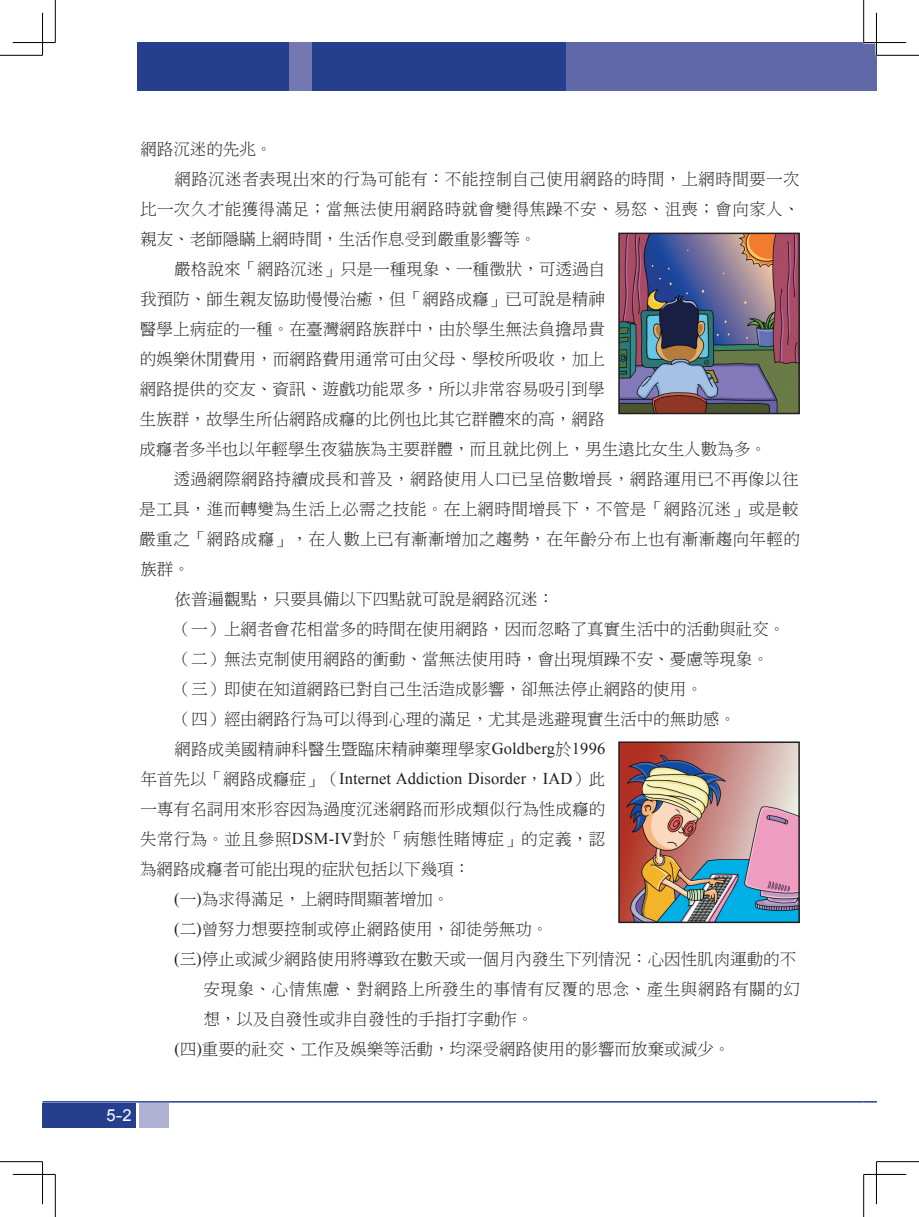
<style>
.page{position:relative;width:919px;height:1217px;background:#fff}
.page>*{position:absolute;margin:0;border:0;box-sizing:border-box;transform-origin:0 0}
.t1{font:16.5px "DF Ming Lt HK BF";letter-spacing:.005em;color:#231f20}
.t2{font:16.5px "DF Ming Lt HK BF";letter-spacing:.025em;color:#231f20}
.t3{font:16.5px "Times New Roman";letter-spacing:.005em;color:#231f20}
.t4{font:16.5px "DF Ming Lt HK BF";letter-spacing:.035em;color:#231f20}
.t5{font:16.5px "Arial";color:#fff}
.s1{font-family:"Times New Roman"}
.s2{font-family:"DF Ming Lt HK BF"}
</style>
<div class="page">
<div style="left:43px;top:1102px;width:93px;height:25px;background:#253f8e"></div>
<div style="left:140px;top:1102px;width:29px;height:25px;background:#afb0d2"></div>
<hr style="left:43px;top:1100px;width:820px;height:2px;background:#253f8e">
<div style="left:137px;top:43px;width:726px;height:48px;background:#253f8e"></div>
<div style="left:289px;top:43px;width:574px;height:48px;background:#7477b0"></div>
<div style="left:312px;top:43px;width:551px;height:48px;background:#253f8e"></div>
<div style="left:566px;top:43px;width:297px;height:48px;background:#6168a7"></div>
<svg style="left:863px;top:1101px;width:13px;height:1px"></svg>
<div style="left:863px;top:43px;width:13px;height:48px;background:#6168a7"></div>
<img style="left:621px;top:235px;width:175px;height:176px">
<div style="left:618px;top:232px;width:181px;height:182px;border:2px solid #231f20"></div>
<img style="left:621px;top:744px;width:175px;height:175px">
<div style="left:618px;top:741px;width:181px;height:181px;border:2px solid #231f20"></div>
<hr style="left:863px;top:41px;width:43px;height:3px;background:#fff">
<hr style="left:875px;top:13px;width:2px;height:42px;background:#fff">
<hr style="left:0;top:55px;width:43px;height:1px;background:#000">
<hr style="left:876px;top:55px;width:42px;height:1px;background:#000">
<hr style="left:0;top:1161px;width:43px;height:1px;background:#000">
<hr style="left:876px;top:1161px;width:42px;height:1px;background:#000">
<hr style="left:55px;top:0;width:1px;height:43px;background:#000">
<hr style="left:55px;top:1174px;width:1px;height:42px;background:#000">
<hr style="left:863px;top:0;width:1px;height:43px;background:#000">
<hr style="left:863px;top:1174px;width:1px;height:42px;background:#000">
<hr style="left:13px;top:42px;width:42px;height:1px;background:#000">
<hr style="left:863px;top:42px;width:43px;height:1px;background:#000">
<hr style="left:13px;top:1173px;width:42px;height:1px;background:#000">
<hr style="left:863px;top:1173px;width:43px;height:1px;background:#000">
<hr style="left:42px;top:13px;width:1px;height:42px;background:#000">
<hr style="left:42px;top:1161px;width:1px;height:42px;background:#000">
<hr style="left:876px;top:13px;width:1px;height:42px;background:#000">
<hr style="left:876px;top:1161px;width:1px;height:42px;background:#000">
<p class="t1" style="left:140px;top:140px;width:134px">網路沉迷的先兆。</p>
<p class="t2" style="left:174px;top:170px;width:626px">網路沉迷者表現出來的行為可能有：不能控制自己使用網路的時間，上網時間要一次</p>
<p class="t2" style="left:140px;top:200px;width:661px">比一次久才能獲得滿足；當無法使用網路時就會變得焦躁不安、易怒、沮喪；會向家人、</p>
<p class="t1" style="left:140px;top:230px;width:398px">親友、老師隱瞞上網時間，生活作息受到嚴重影響等。</p>
<p class="t1" style="left:174px;top:260px;width:432px">嚴格說來「網路沉迷」只是一種現象、一種徵狀，可透過自</p>
<p class="t1" style="left:140px;top:290px;width:466px">我預防、師生親友協助慢慢治癒，但「網路成癮」已可說是精神</p>
<p class="t1" style="left:140px;top:320px;width:466px">醫學上病症的一種。在臺灣網路族群中，由於學生無法負擔昂貴</p>
<p class="t1" style="left:140px;top:350px;width:466px">的娛樂休閒費用，而網路費用通常可由父母、學校所吸收，加上</p>
<p class="t1" style="left:140px;top:380px;width:466px">網路提供的交友、資訊、遊戲功能眾多，所以非常容易吸引到學</p>
<p class="t1" style="left:139px;top:410px;width:466px">生族群，故學生所佔網路成癮的比例也比其它群體來的高，網路</p>
<p class="t1" style="left:139px;top:440px;width:628px">成癮者多半也以年輕學生夜貓族為主要群體，而且就比例上，男生遠比女生人數為多。</p>
<p class="t2" style="left:173px;top:470px;width:626px">透過網際網路持續成長和普及，網路使用人口已呈倍數增長，網路運用已不再像以往</p>
<p class="t2" style="left:139px;top:500px;width:661px">是工具，進而轉變為生活上必需之技能。在上網時間增長下，不管是「網路沉迷」或是較</p>
<p class="t2" style="left:139px;top:530px;width:662px">嚴重之「網路成癮」，在人數上已有漸漸增加之趨勢，在年齡分布上也有漸漸趨向年輕的</p>
<p class="t1" style="left:140px;top:560px;width:51px">族群。</p>
<p class="t1" style="left:174px;top:590px;width:381px">依普遍觀點，只要具備以下四點就可說是網路沉迷：</p>
<p class="t1" style="left:174px;top:620px;width:612px">（一）上網者會花相當多的時間在使用網路，因而忽略了真實生活中的活動與社交。</p>
<p class="t1" style="left:174px;top:650px;width:595px">（二）無法克制使用網路的衝動、當無法使用時，會出現煩躁不安、憂慮等現象。</p>
<p class="t1" style="left:174px;top:680px;width:529px">（三）即使在知道網路已對自己生活造成影響，卻無法停止網路的使用。</p>
<p class="t1" style="left:174px;top:710px;width:562px">（四）經由網路行為可以得到心理的滿足，尤其是逃避現實生活中的無助感。</p>
<p class="t1" style="left:174px;top:740px;width:432px">網路成美國精神科醫生暨臨床精神藥理學家<span class="s1">Goldberg</span>於<span class="s1">1996</span></p>
<p class="t3" style="left:140px;top:767px;width:466px"><span class="s2">年首先以「網路成癮症」（</span>Internet Addiction Disorder<span class="s2">，</span>IAD<span class="s2">）此</span></p>
<p class="t1" style="left:140px;top:800px;width:466px">一專有名詞用來形容因為過度沉迷網路而形成類似行為性成癮的</p>
<p class="t1" style="left:140px;top:830px;width:466px">失常行為。並且參照<span class="s1">DSM-IV</span>對於「病態性賭博症」的定義，認</p>
<p class="t1" style="left:140px;top:860px;width:332px">為網路成癮者可能出現的症狀包括以下幾項：</p>
<p class="t1" style="left:174px;top:890px;width:276px"><span class="s1">(</span>一<span class="s1">)</span>為求得滿足，上網時間顯著增加。</p>
<p class="t1" style="left:174px;top:920px;width:375px"><span class="s1">(</span>二<span class="s1">)</span>曾努力想要控制或停止網路使用，卻徒勞無功。</p>
<p class="t1" style="left:174px;top:950px;width:623px"><span class="s1">(</span>三<span class="s1">)</span>停止或減少網路使用將導致在數天或一個月內發生下列情況：心因性肌肉運動的不</p>
<p class="t4" style="left:203px;top:980px;width:598px">安現象、心情焦慮、對網路上所發生的事情有反覆的思念、產生與網路有關的幻</p>
<p class="t1" style="left:203px;top:1010px;width:331px">想，以及自發性或非自發性的手指打字動作。</p>
<p class="t1" style="left:174px;top:1040px;width:557px"><span class="s1">(</span>四<span class="s1">)</span>重要的社交、工作及娛樂等活動，均深受網路使用的影響而放棄或減少。</p>
<p class="t5" style="left:107px;top:1103px;width:26px">5-2</p>
</div>
